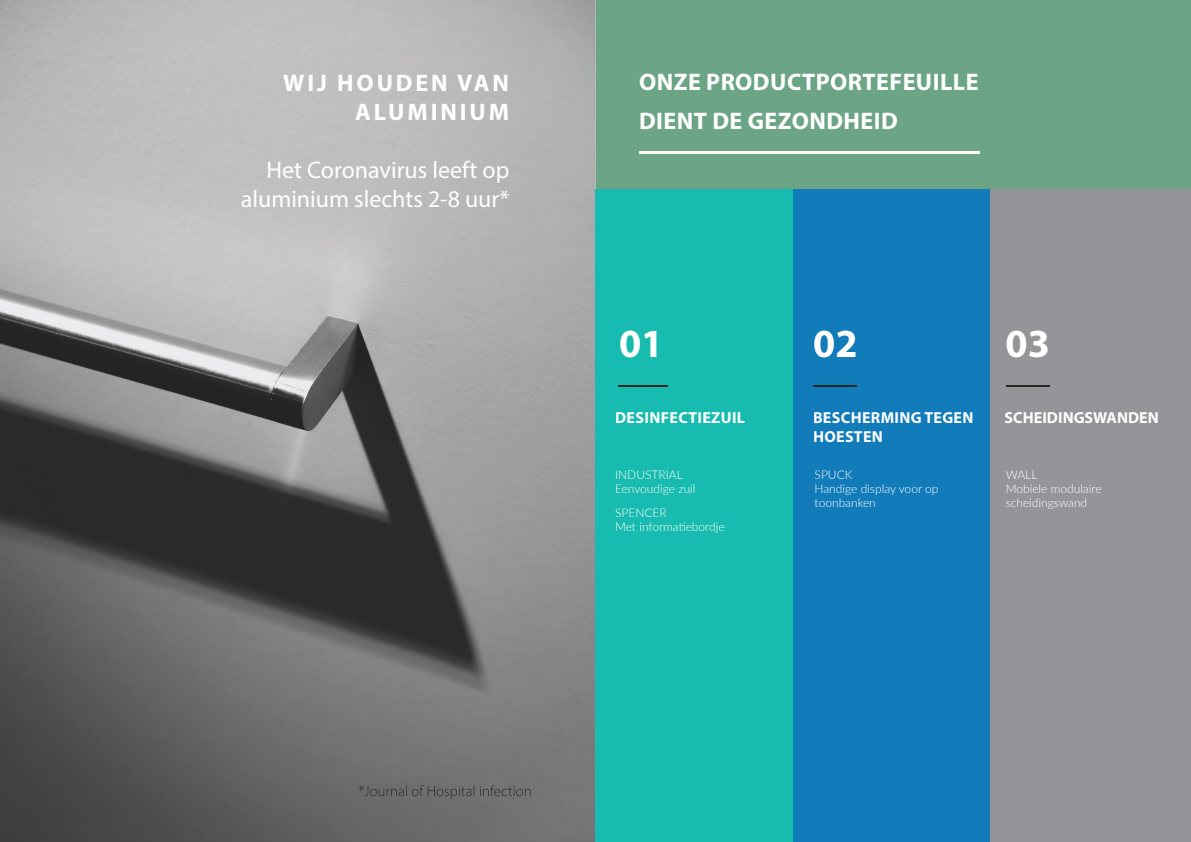
<style>
.page{position:relative;width:1191px;height:842px;background:#fff}
.page>*{position:absolute;margin:0;border:0;box-sizing:border-box;transform-origin:0 0}
.t1{font:700 40px "Myriad Pro";color:#fff}
.t2{font:24px/28.8px "Myriad Pro";color:#fff;text-align:right}
.t3{font:700 24px/38.8px "Myriad Pro";letter-spacing:.02em;color:#fff}
.t4{font:700 24px/28.8px "Myriad Pro";letter-spacing:.12em;color:#fff;text-align:right}
.t5{font:700 16px/19.2px "Myriad Pro";letter-spacing:.02em;color:#fbfcfe}
.t6{font:700 16px "Myriad Pro";color:#fdfdfd}
.t7{font:700 16px "Myriad Pro";letter-spacing:.02em;color:#fcfefe}
.t8{font:300 12px/14px "Lato";color:#fff}
</style>
<div class="page">
<div style="left:595px;top:0;width:596px;height:190px;background:#6ca585"></div>
<img style="left:0;top:0;width:595px;height:842px">
<div style="left:595px;top:189px;width:200px;height:653px;background:#18bbaf"></div>
<div style="left:793px;top:189px;width:200px;height:653px;background:#127bb9"></div>
<div style="left:990px;top:189px;width:200px;height:653px;background:#939598"></div>
<hr style="left:618px;top:385px;width:50px;height:1px;background:#262825">
<hr style="left:813px;top:385px;width:43px;height:1px;background:#262825">
<hr style="left:1005px;top:385px;width:44px;height:1px;background:#262825">
<hr style="left:639px;top:152px;width:340px;height:2px;background:#fff">
<img style="left:359px;top:785px;width:171px;height:14px">
<h2 class="t4" style="left:283px;top:68px;width:227px">WIJ HOUDEN VAN<br>ALUMINIUM</h2>
<h2 class="t2" style="left:241px;top:155px;width:270px">Het Coronavirus leeft op aluminium slechts 2-8 uur*</h2>
<h2 class="t3" style="left:639px;top:62px;width:341px">ONZE PRODUCTPORTEFEUILLE<br>DIENT DE GEZONDHEID</h2>
<h1 class="t1" style="left:619px;top:318px;width:46px">01</h1>
<h1 class="t1" style="left:813px;top:318px;width:46px">02</h1>
<h1 class="t1" style="left:1005px;top:318px;width:46px">03</h1>
<h3 class="t7" style="left:615px;top:407px;width:131px">DESINFECTIEZUIL</h3>
<h3 class="t5" style="left:813px;top:407px;width:162px">BESCHERMING TEGEN<br>HOESTEN</h3>
<h3 class="t6" style="left:1004px;top:407px;width:156px">SCHEIDINGSWANDEN</h3>
<p class="t8" style="left:615px;top:467px;width:82px">INDUSTRIAL<br>Eenvoudige zuil</p>
<p class="t8" style="left:615px;top:505px;width:111px">SPENCER<br>Met informatiebordje</p>
<p class="t8" style="left:814px;top:467px;width:125px">SPUCK<br>Handige display voor op toonbanken</p>
<p class="t8" style="left:1005px;top:467px;width:97px">WALL<br>Mobiele modulaire scheidingswand</p>
</div>
